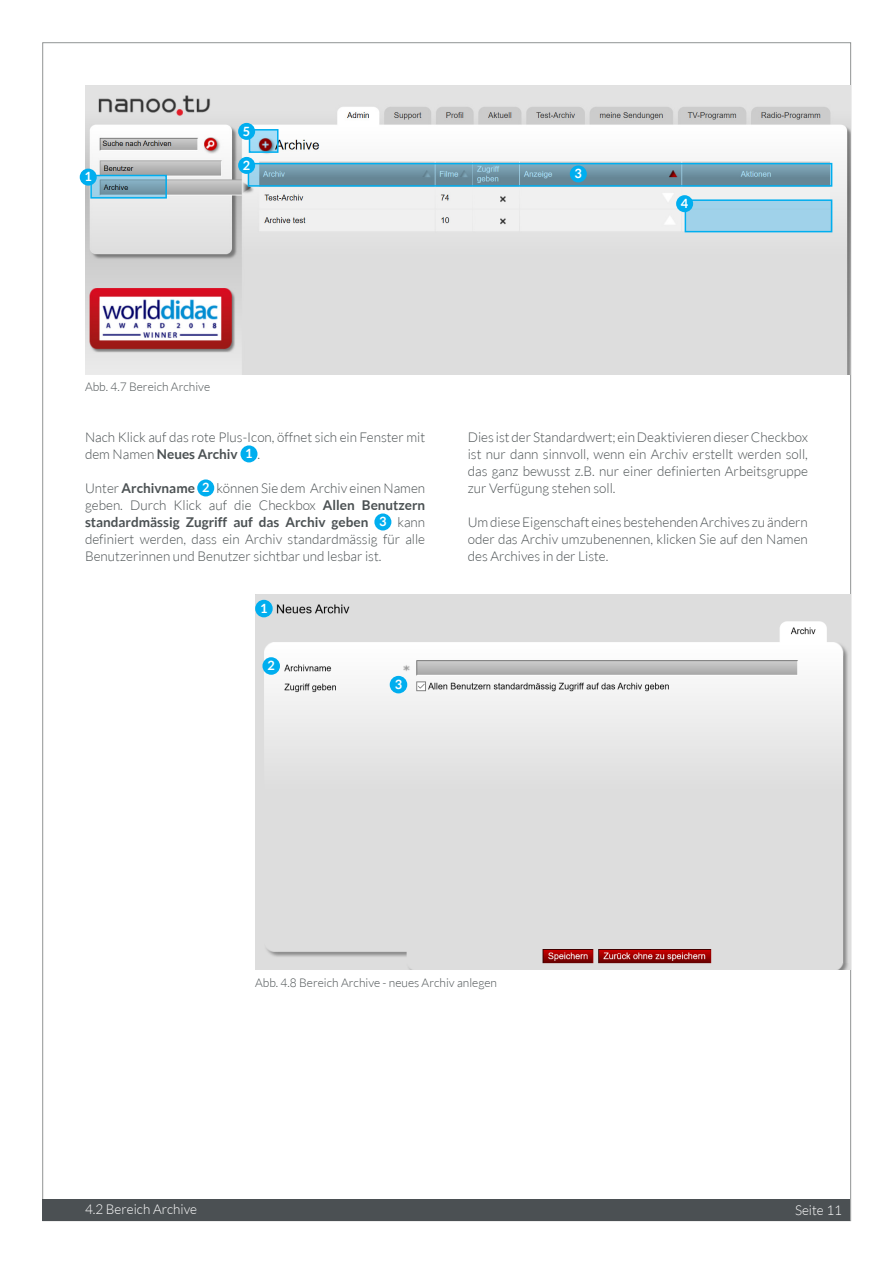
<style>
.page{position:relative;width:893px;height:1263px;background:#fff}
.page>*{position:absolute;margin:0;border:0;box-sizing:border-box;transform-origin:0 0}
.Standard_Text{font:300 13.5px/17px "Lato";color:#4b5153;text-align:justify}
.t1{font:300 13.5px "Lato";color:#fff}
.Standard_Text-2{font:700 13.5px "Lato";color:#4b5153}
.t2{font:700 12.75px "Lato";color:#fff}
.Standard_Abbildung{font:300 12px "Lato";color:#4b5153}
.s1{font-weight:700}
.s2{font-weight:300;font-size:13.5px;color:#4b5153}
.s3{font-weight:300}
</style>
<div class="page">
<div style="left:43px;top:1199px;width:807px;height:21px;background:#4b5053"></div>
<img style="left:85px;top:85px;width:765px;height:289px">
<svg style="left:93px;top:178px;width:71px;height:18px"></svg>
<div style="left:90px;top:175px;width:77px;height:24px;border:2px solid #00aeef"></div>
<div style="left:80px;top:169px;width:17px;height:17px;background:#00aeef;border-radius:50%"></div>
<svg style="left:251px;top:166px;width:578px;height:18px;background:#7093a4"></svg>
<div style="left:248px;top:163px;width:584px;height:24px;border:2px solid #00aeef"></div>
<div style="left:238px;top:157px;width:17px;height:17px;background:#00aeef;border-radius:50%"></div>
<div style="left:570px;top:165px;width:17px;height:17px;background:#00aeef;border-radius:50%"></div>
<div style="left:685px;top:200px;width:147px;height:32px;background:#a0d2ea"></div>
<div style="left:685px;top:199px;width:147px;height:33px;border:2px solid #00aeef"></div>
<div style="left:676px;top:195px;width:17px;height:17px;background:#00aeef;border-radius:50%"></div>
<svg style="left:252px;top:132px;width:24px;height:18px"></svg>
<div style="left:249px;top:129px;width:30px;height:24px;border:2px solid #00aeef"></div>
<div style="left:238px;top:123px;width:17px;height:17px;background:#00aeef;border-radius:50%"></div>
<div style="left:240px;top:445px;width:17px;height:17px;background:#00aeef;border-radius:50%"></div>
<div style="left:197px;top:479px;width:17px;height:17px;background:#00aeef;border-radius:50%"></div>
<div style="left:374px;top:513px;width:17px;height:17px;background:#00aeef;border-radius:50%"></div>
<img style="left:255px;top:595px;width:595px;height:374px">
<div style="left:255px;top:600px;width:18px;height:17px;background:#00aeef;border-radius:50%"></div>
<div style="left:390px;top:676px;width:17px;height:17px;background:#00aeef;border-radius:50%"></div>
<div style="left:262px;top:657px;width:18px;height:18px;background:#00aeef;border-radius:50%"></div>
<p class="t2" style="left:85px;top:169px;width:9px">1</p>
<p class="t2" style="left:243px;top:124px;width:9px">5</p>
<p class="t2" style="left:243px;top:158px;width:9px">2</p>
<p class="t2" style="left:575px;top:166px;width:9px">3</p>
<p class="t2" style="left:681px;top:196px;width:9px">4</p>
<p class="Standard_Abbildung" style="left:85px;top:380px;width:127px">Abb. 4.7 Bereich Archive</p>
<p class="Standard_Text" style="left:85px;top:429px;width:342px">Nach Klick auf das rote Plus-Icon, öffnet sich ein Fenster mit dem Namen <span class="s1">Neues Archiv</span></p>
<p class="t2" style="left:245px;top:446px;width:16px">1 <span class="s2">.</span></p>
<p class="Standard_Text-2" style="left:85px;top:481px;width:111px"><span class="s3">Unter</span> Archivname</p>
<p class="t2" style="left:202px;top:480px;width:9px">2</p>
<p class="Standard_Text" style="left:85px;top:480px;width:342px;text-indent:131px">können Sie dem Archiv einen Namen geben. Durch Klick auf die Checkbox <span class="s1">Allen Benutzern standardmässig Zugriff auf das Archiv geben</span></p>
<p class="t2" style="left:379px;top:514px;width:9px">3</p>
<p class="Standard_Text" style="left:85px;top:514px;width:342px;text-indent:312px">kann definiert werden, dass ein Archiv standardmässig für alle Benutzerinnen und Benutzer sichtbar und lesbar ist.</p>
<p class="t2" style="left:260px;top:601px;width:9px">1</p>
<p class="t2" style="left:268px;top:658px;width:9px">2</p>
<p class="t2" style="left:395px;top:677px;width:9px">3</p>
<p class="Standard_Text" style="left:468px;top:429px;width:342px">Dies ist der Standardwert; ein Deaktivieren dieser Checkbox ist nur dann sinnvoll, wenn ein Archiv erstellt werden soll, das ganz bewusst z.B. nur einer definierten Arbeitsgruppe zur Verfügung stehen soll.</p>
<p class="Standard_Text" style="left:468px;top:514px;width:342px">Um diese Eigenschaft eines bestehenden Archives zu ändern oder das Archiv umzubenennen, klicken Sie auf den Namen des Archives in der Liste.</p>
<p class="Standard_Abbildung" style="left:255px;top:976px;width:243px">Abb. 4.8 Bereich Archive - neues Archiv anlegen</p>
<p class="t1" style="left:85px;top:1202px;width:114px">4.2 Bereich Archive</p>
<p class="t1" style="left:795px;top:1203px;width:49px">Seite 11</p>
</div>
